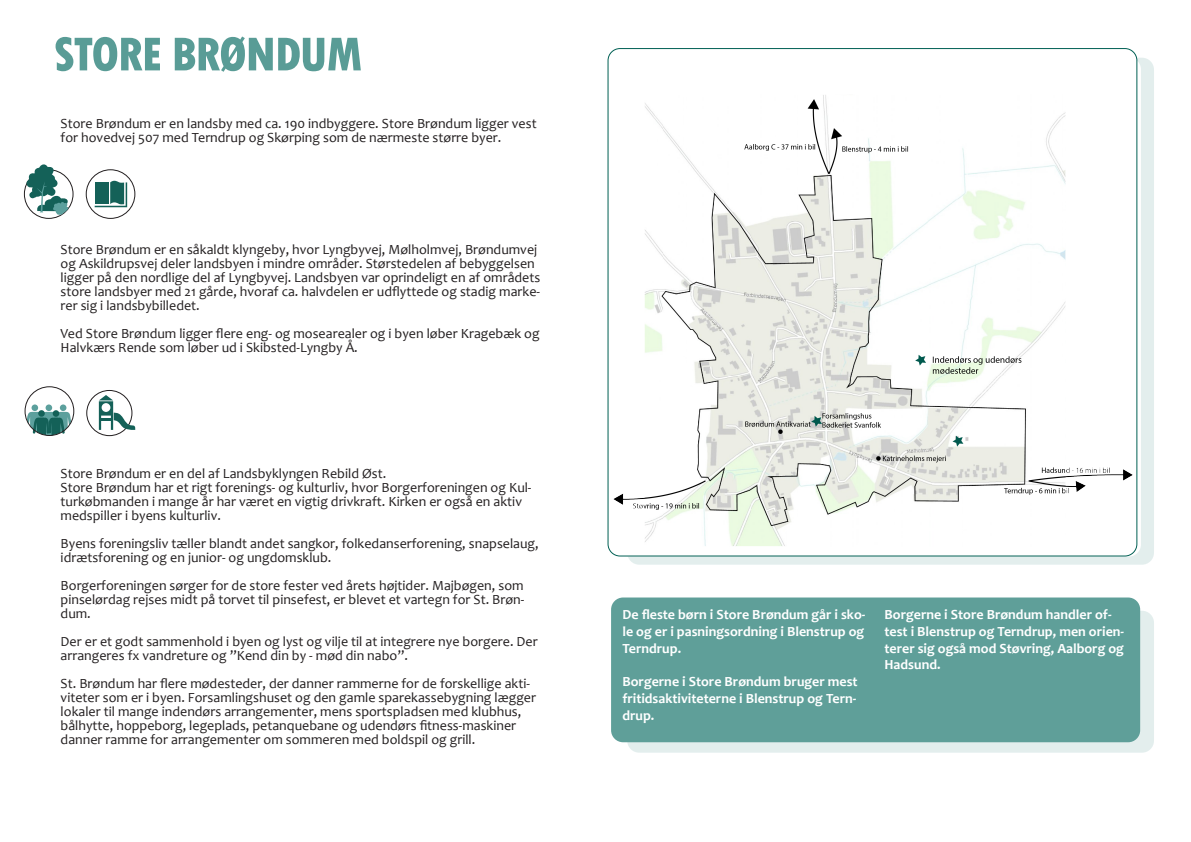
<style>
.page{position:relative;width:1191px;height:842px;background:#fff}
.page>*{position:absolute;margin:0;border:0;box-sizing:border-box;transform-origin:0 0}
.Overskrift{font:800 condensed 50px "Tw Cen";letter-spacing:-.035em;color:#599c96}
.t1{font:14px/14px "Candara";color:#231f20}
.t2{font:700 14px/16.8px "Candara";color:#fff;text-align:justify}
</style>
<div class="page">
<div style="left:627px;top:611px;width:527px;height:142px;background:linear-gradient(to right,#e4eeed,#e2edec);border-radius:12px"></div>
<svg style="left:627px;top:58px;width:527px;height:507px;background:#e1edec"></svg>
<svg style="left:24px;top:170px;width:49px;height:48px"></svg>
<div style="left:24px;top:169px;width:49px;height:50px;border:1px solid #231f20;border-radius:50%"></div>
<svg style="left:26px;top:164px;width:43px;height:51px"></svg>
<div style="left:32px;top:404px;width:6px;height:7px;background:#5ca09d;border-radius:50%"></div>
<div style="left:60px;top:404px;width:6px;height:7px;background:#5ca09d;border-radius:50%"></div>
<div style="left:46px;top:404px;width:6px;height:7px;background:#5ca09d;border-radius:50%"></div>
<div style="left:53px;top:410px;width:6px;height:7px;background:#146158;border-radius:50%"></div>
<svg style="left:27px;top:412px;width:44px;height:23px"></svg>
<div style="left:25px;top:386px;width:49px;height:50px;border:1px solid #231f20;border-radius:50%"></div>
<svg style="left:87px;top:390px;width:45px;height:46px"></svg>
<div style="left:86px;top:390px;width:46px;height:46px;border:1px solid #231f20;border-radius:50%"></div>
<svg style="left:99px;top:395px;width:36px;height:35px"></svg>
<div style="left:608px;top:49px;width:528px;height:507px;background:#fff;border-radius:12px"></div>
<img style="left:613px;top:95px;width:520px;height:451px">
<svg style="left:86px;top:170px;width:49px;height:48px"></svg>
<div style="left:86px;top:169px;width:49px;height:50px;border:1px solid #231f20;border-radius:50%"></div>
<svg style="left:95px;top:181px;width:32px;height:26px"></svg>
<div style="left:611px;top:597px;width:529px;height:145px;background:#5f9f99;border-radius:12px"></div>
<p class="Overskrift" style="left:53px;top:25px;width:311px">STORE BRØNDUM</p>
<p class="t1" style="left:61px;top:116px;width:477px">Store Brøndum er en landsby med ca. 190 indbyggere. Store Brøndum ligger vest for hovedvej 507 med Terndrup og Skørping som de nærmeste større byer.</p>
<p class="t1" style="left:61px;top:242px;width:481px">Store Brøndum er en såkaldt klyngeby, hvor Lyngbyvej, Mølholmvej, Brøndumvej og Askildrupsvej deler landsbyen i mindre områder. Størstedelen af bebyggelsen ligger på den nordlige del af Lyngbyvej. Landsbyen var oprindeligt en af områdets store landsbyer med 21 gårde, hvoraf ca. halvdelen er udflyttede og stadig marke&shy;rer sig i landsbybilledet.</p>
<p class="t1" style="left:61px;top:326px;width:480px">Ved Store Brøndum ligger flere eng- og mosearealer og i byen løber Kragebæk og<br>Halvkærs Rende som løber ud i Skibsted-Lyngby Å.</p>
<p class="t1" style="left:61px;top:466px;width:327px">Store Brøndum er en del af Landsbyklyngen Rebild Øst.</p>
<p class="t1" style="left:61px;top:480px;width:472px">Store Brøndum har et rigt forenings- og kulturliv, hvor Borgerforeningen og Kul&shy;turkøbmanden i mange år har været en vigtig drivkraft. Kirken er også en aktiv medspiller i byens kulturliv.</p>
<p class="t1" style="left:61px;top:536px;width:479px">Byens foreningsliv tæller blandt andet sangkor, folkedanserforening, snapselaug, idrætsforening og en junior- og ungdomsklub.</p>
<p class="t1" style="left:61px;top:578px;width:465px;text-align:justify">Borgerforeningen sørger for de store fester ved årets højtider. Majbøgen, som pinselørdag rejses midt på torvet til pinsefest, er blevet et vartegn for St. Brøn&shy;dum.</p>
<p class="t1" style="left:61px;top:634px;width:478px">Der er et godt sammenhold i byen og lyst og vilje til at integrere nye borgere. Der arrangeres fx vandreture og ”Kend din by - mød din nabo”.</p>
<p class="t1" style="left:61px;top:676px;width:477px">St. Brøndum har flere mødesteder, der danner rammerne for de forskellige akti&shy;viteter som er i byen. Forsamlingshuset og den gamle sparekassebygning lægger lokaler til mange indendørs arrangementer, mens sportspladsen med klubhus, bålhytte, hoppeborg, legeplads, petanquebane og udendørs fitness-maskiner danner ramme for arrangementer om sommeren med boldspil og grill.</p>
<p class="t2" style="left:622px;top:606px;width:244px">De fleste børn i Store Brøndum går i sko&shy;le og er i pasningsordning i Blenstrup og Terndrup.</p>
<p class="t2" style="left:622px;top:673px;width:237px">Borgerne i Store Brøndum bruger mest fritidsaktiviteterne i Blenstrup og Tern&shy;drup.</p>
<p class="t2" style="left:884px;top:606px;width:241px;text-align:left">Borgerne i Store Brøndum handler of&shy;test i Blenstrup og Terndrup, men orien&shy;terer sig også mod Støvring, Aalborg og<br>Hadsund.</p>
</div>
